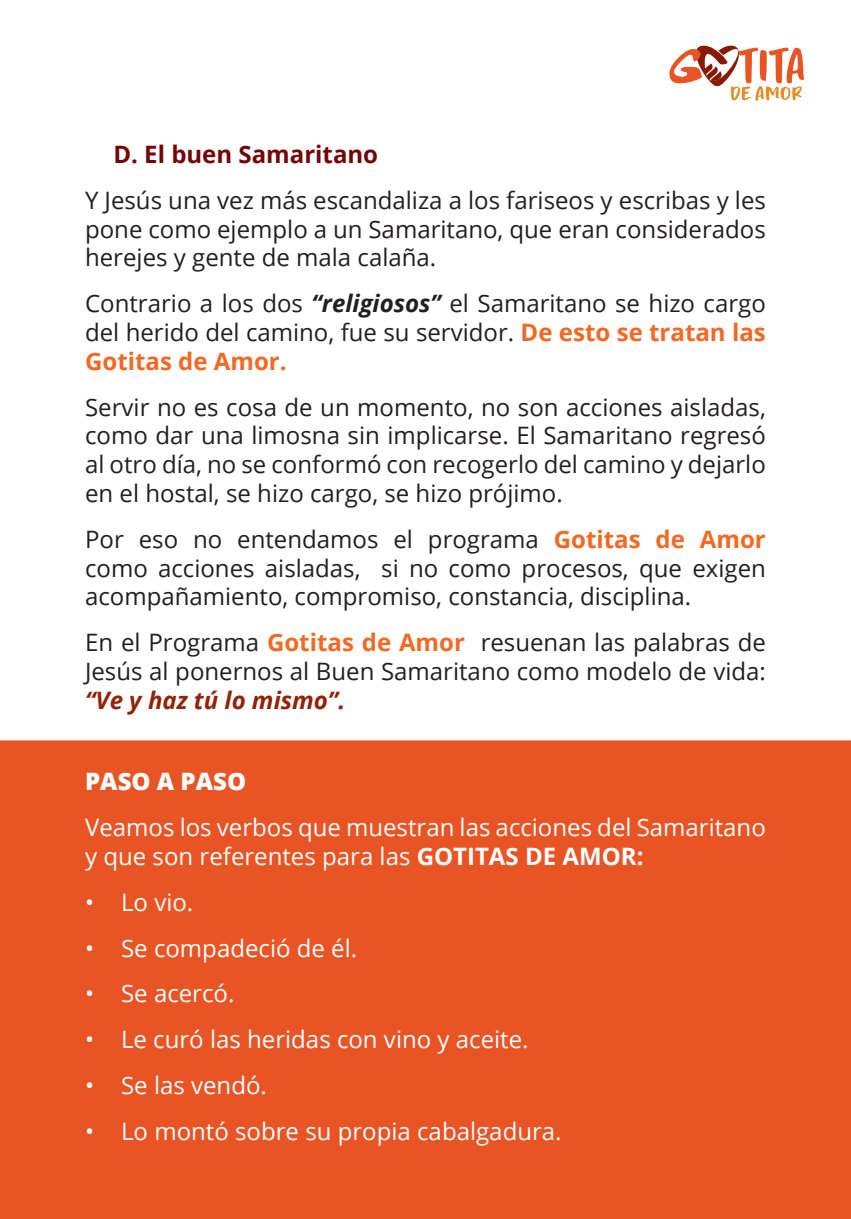
<style>
.page{position:relative;width:851px;height:1219px;background:#fff}
.page>*{position:absolute;margin:0;border:0;box-sizing:border-box;transform-origin:0 0}
.t1{font:24px/28.8px "Open Sans";color:#231f20;text-align:justify}
.t2{font:24px/28.8px "Open Sans";color:#fff}
.t3{font:700 24px "Open Sans";color:#760405}
.t4{font:800 24px "Open Sans";color:#fff}
.s1{font-weight:700;font-style:italic}
.s2{font-weight:700;color:#f36822}
.s3{font-weight:700;font-style:italic;color:#942208}
.s4{font-weight:700}
</style>
<div class="page">
<svg style="left:669px;top:45px;width:134px;height:56px"></svg>
<div style="left:0;top:740px;width:850px;height:479px;background:#e95425"></div>
<p class="t3" style="left:113px;top:137px;width:266px">D. El buen Samaritano</p>
<p class="t1" style="left:85px;top:185px;width:682px">Y Jesús una vez más escandaliza a los fariseos y escribas y les pone como ejemplo a un Samaritano, que eran considerados herejes y gente de mala calaña.</p>
<p class="t1" style="left:85px;top:288px;width:682px">Contrario a los dos <span class="s1">“religiosos”</span> el Samaritano se hizo cargo del herido del camino, fue su servidor. <span class="s2">De esto se tratan las Gotitas de Amor.</span></p>
<p class="t1" style="left:85px;top:392px;width:682px">Servir no es cosa de un momento, no son acciones aisladas, como dar una limosna sin implicarse. El Samaritano regresó al otro día, no se conformó con recogerlo del camino y dejarlo en el hostal, se hizo cargo, se hizo prójimo.</p>
<p class="t1" style="left:85px;top:524px;width:682px">Por eso no entendamos el programa <span class="s2">Gotitas de Amor </span>como acciones aisladas, si no como procesos, que exigen acompañamiento, compromiso, constancia, disciplina.</p>
<p class="t1" style="left:85px;top:627px;width:682px">En el Programa <span class="s2">Gotitas de Amor</span> resuenan las palabras de Jesús al ponernos al Buen Samaritano como modelo de vida: <span class="s3">“Ve y haz tú lo mismo”.</span></p>
<p class="t4" style="left:85px;top:763px;width:163px">PASO A PASO</p>
<p class="t2" style="left:85px;top:812px;width:682px">Veamos los verbos que muestran las acciones del Samaritano y que son referentes para las <span class="s4">GOTITAS DE AMOR:</span></p>
<p class="t2" style="left:85px;top:887px;width:110px">• Lo vio.</p>
<p class="t2" style="left:85px;top:933px;width:273px">• Se compadeció de él.</p>
<p class="t2" style="left:85px;top:979px;width:151px">• Se acercó.</p>
<p class="t2" style="left:85px;top:1024px;width:445px">• Le curó las heridas con vino y aceite.</p>
<p class="t2" style="left:85px;top:1070px;width:183px">• Se las vendó.</p>
<p class="t2" style="left:85px;top:1116px;width:478px">• Lo montó sobre su propia cabalgadura.</p>
</div>
